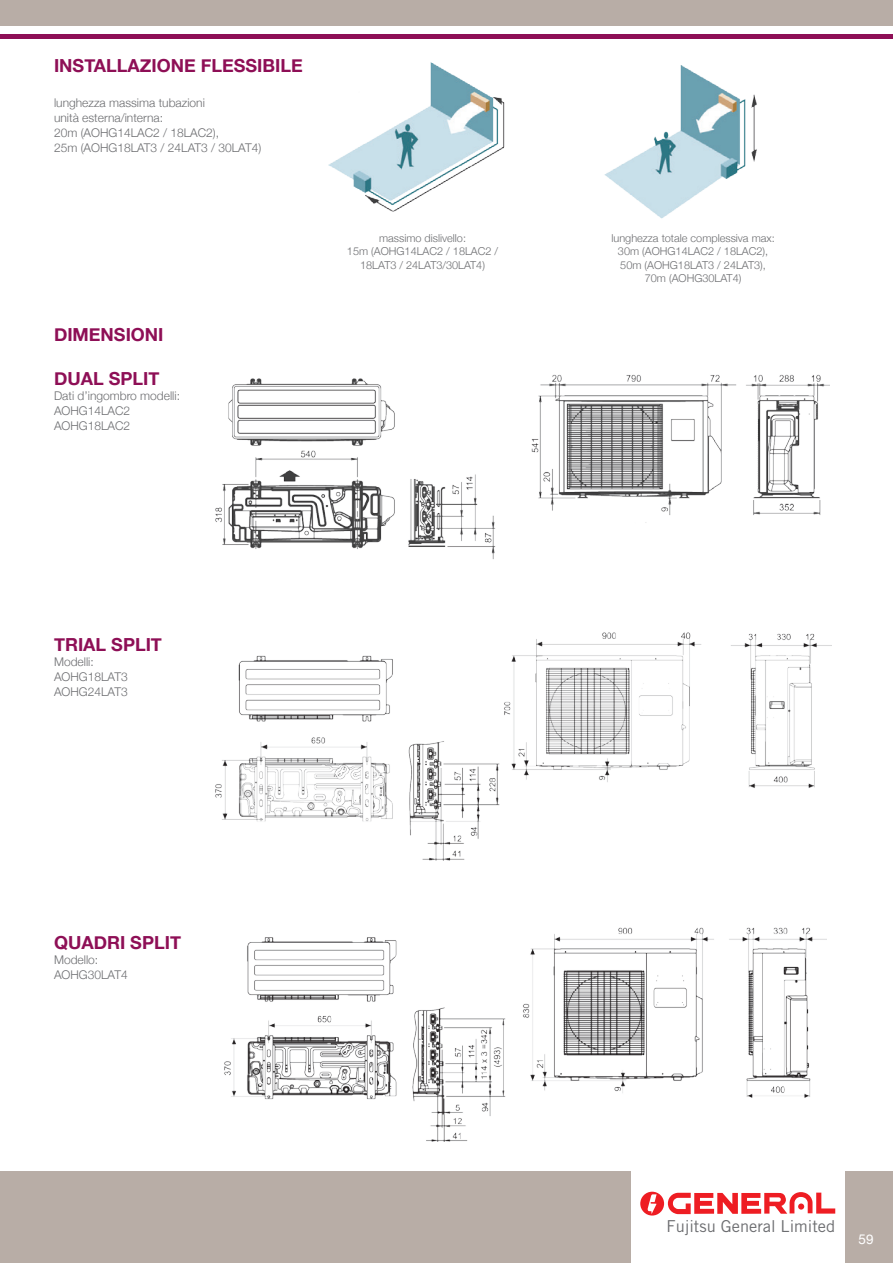
<style>
.page{position:relative;width:893px;height:1263px;background:#fff}
.page>*{position:absolute;margin:0;border:0;box-sizing:border-box;transform-origin:0 0}
.t1{font:700 18px "Helvetica Neue";color:#8e0f56}
.t2{font:16.35px "Trade Gothic";color:#6c6d70}
.t3{font:13.5px "Helvetica Neue";color:#fff}
.t4{font:300 12px "Helvetica Neue";color:#6c6d70}
.t5{font:300 10.95px "Helvetica Neue";color:#6c6d70}
</style>
<div class="page">
<hr style="left:0;top:34px;width:893px;height:4px;background:#8e0f56">
<div style="left:0;top:1171px;width:631px;height:92px;background:#b8ada6"></div>
<div style="left:845px;top:1171px;width:48px;height:92px;background:#b8ada6"></div>
<svg style="left:640px;top:1192px;width:195px;height:23px"></svg>
<div style="left:0;top:0;width:893px;height:26px;background:#b8ada6"></div>
<img style="left:328px;top:62px;width:177px;height:150px">
<img style="left:604px;top:65px;width:153px;height:154px">
<img style="left:215px;top:374px;width:614px;height:185px">
<img style="left:215px;top:632px;width:616px;height:229px">
<img style="left:224px;top:927px;width:603px;height:214px">
<p class="t1" style="left:54px;top:54px;width:250px">INSTALLAZIONE FLESSIBILE</p>
<p class="t4" style="left:54px;top:96px;width:152px">lunghezza massima tubazioni</p>
<p class="t4" style="left:54px;top:111px;width:111px">unità esterna/interna:</p>
<p class="t4" style="left:54px;top:126px;width:167px">20m (AOHG14LAC2 / 18LAC2),</p>
<p class="t4" style="left:54px;top:141px;width:209px">25m (AOHG18LAT3 / 24LAT3 / 30LAT4)</p>
<p class="t1" style="left:54px;top:323px;width:111px">DIMENSIONI</p>
<p class="t1" style="left:54px;top:368px;width:107px">DUAL SPLIT</p>
<p class="t4" style="left:54px;top:389px;width:128px">Dati d’ingombro modelli:</p>
<p class="t4" style="left:54px;top:404px;width:78px">AOHG14LAC2</p>
<p class="t4" style="left:54px;top:419px;width:78px">AOHG18LAC2</p>
<p class="t5" style="left:379px;top:231px;width:88px">massimo dislivello:</p>
<p class="t5" style="left:347px;top:245px;width:153px">15m (AOHG14LAC2 / 18LAC2 /</p>
<p class="t5" style="left:360px;top:258px;width:126px">18LAT3 / 24LAT3/30LAT4)</p>
<p class="t1" style="left:54px;top:634px;width:109px">TRIAL SPLIT</p>
<p class="t4" style="left:54px;top:654px;width:41px">Modelli:</p>
<p class="t4" style="left:54px;top:669px;width:75px">AOHG18LAT3</p>
<p class="t4" style="left:54px;top:684px;width:75px">AOHG24LAT3</p>
<p class="t1" style="left:54px;top:931px;width:128px">QUADRI SPLIT</p>
<p class="t4" style="left:54px;top:952px;width:46px">Modello:</p>
<p class="t4" style="left:54px;top:967px;width:75px">AOHG30LAT4</p>
<p class="t5" style="left:611px;top:231px;width:165px">lunghezza totale complessiva max:</p>
<p class="t5" style="left:618px;top:245px;width:152px">30m (AOHG14LAC2 / 18LAC2),</p>
<p class="t5" style="left:620px;top:258px;width:147px">50m (AOHG18LAT3 / 24LAT3),</p>
<p class="t5" style="left:645px;top:272px;width:98px">70m (AOHG30LAT4)</p>
<h2 class="t2" style="left:667px;top:1216px;width:170px">Fujitsu General Limited</h2>
<p class="t3" style="left:859px;top:1231px;width:17px">59</p>
</div>
